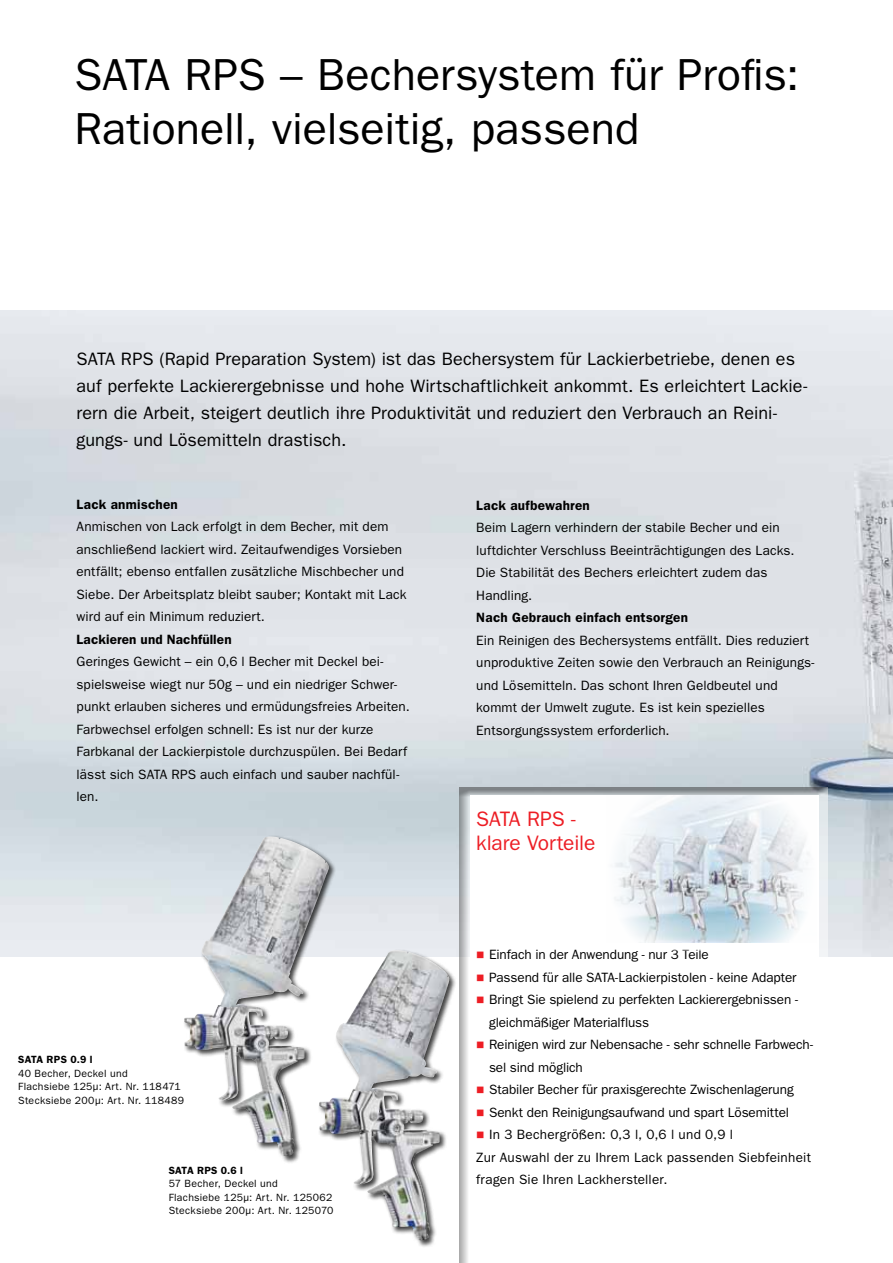
<style>
.page{position:relative;width:893px;height:1263px;background:#fff}
.page>*{position:absolute;margin:0;border:0;box-sizing:border-box;transform-origin:0 0}
.t1{font:45px/54px "ITC Franklin Gothic Std";color:#000}
.t2{font:21px/24px "ITC Franklin Gothic Std";letter-spacing:-.005em;color:#ed1d24}
.t3{font:18px/27px "ITC Franklin Gothic Std";letter-spacing:.005em;color:#000}
.t4{font:13.5px/22.5px "ITC Franklin Gothic Std";letter-spacing:.005em;color:#000}
.t5{font:600 13.5px "ITC Franklin Gothic Std";letter-spacing:.015em;color:#000}
.t6{font:10.5px/13.5px "ITC Franklin Gothic Std";letter-spacing:.03em;color:#000}
.t7{font:600 10.5px "ITC Franklin Gothic Std";letter-spacing:.02em;color:#000}
.s1{color:#ed1d24}
</style>
<div class="page">
<img style="left:0;top:310px;width:893px;height:647px">
<div style="left:183px;top:835px;width:153px;height:328px;background:#000;opacity:.75"></div>
<img style="left:184px;top:837px;width:82px;height:272px">
<div style="left:318px;top:948px;width:139px;height:300px;background:#000;opacity:.75"></div>
<img style="left:319px;top:950px;width:79px;height:267px">
<div style="left:448px;top:785px;width:386px;height:478px;background:#000;opacity:.8"></div>
<div style="left:470px;top:795px;width:349px;height:418px;background:#fff"></div>
<img style="left:614px;top:795px;width:195px;height:148px">
<h1 class="t1" style="left:74px;top:48px;width:726px">SATA RPS – Bechersystem für Profis:<br>Rationell, vielseitig, passend</h1>
<p class="t3" style="left:77px;top:346px;width:732px">SATA RPS (Rapid Preparation System) ist das Bechersystem für Lackierbetriebe, denen es auf perfekte Lackierergebnisse und hohe Wirtschaftlichkeit ankommt. Es erleichtert Lackie&shy;rern die Arbeit, steigert deutlich ihre Produktivität und reduziert den Verbrauch an Reini&shy;gungs- und Lösemitteln drastisch.</p>
<p class="t5" style="left:77px;top:496px;width:103px">Lack anmischen</p>
<p class="t4" style="left:77px;top:515px;width:331px">Anmischen von Lack erfolgt in dem Becher, mit dem anschließend lackiert wird. Zeitaufwendiges Vorsieben entfällt; ebenso entfallen zusätzliche Mischbecher und Siebe. Der Arbeitsplatz bleibt sauber; Kontakt mit Lack wird auf ein Minimum reduziert.</p>
<p class="t5" style="left:77px;top:631px;width:157px">Lackieren und Nachfüllen</p>
<p class="t4" style="left:77px;top:650px;width:335px">Geringes Gewicht – ein 0,6 l Becher mit Deckel bei&shy;spielsweise wiegt nur 50g – und ein niedriger Schwer&shy;punkt erlauben sicheres und ermüdungsfreies Arbeiten.<br>Farbwechsel erfolgen schnell: Es ist nur der kurze Farbkanal der Lackierpistole durchzuspülen. Bei Bedarf lässt sich SATA RPS auch einfach und sauber nachfül&shy;len.</p>
<p class="t7" style="left:18px;top:1053px;width:76px">SATA RPS 0.9 l</p>
<p class="t6" style="left:18px;top:1066px;width:168px">40 Becher, Deckel und<br>Flachsiebe 125μ: Art. Nr. 118471<br>Stecksiebe 200μ: Art. Nr. 118489</p>
<p class="t7" style="left:169px;top:1164px;width:76px">SATA RPS 0.6 l</p>
<p class="t6" style="left:169px;top:1177px;width:166px">57 Becher, Deckel und<br>Flachsiebe 125μ: Art. Nr. 125062<br>Stecksiebe 200μ: Art. Nr. 125070</p>
<p class="t5" style="left:476px;top:497px;width:115px">Lack aufbewahren</p>
<p class="t4" style="left:476px;top:516px;width:320px">Beim Lagern verhindern der stabile Becher und ein luftdichter Verschluss Beeinträchtigungen des Lacks.<br>Die Stabilität des Bechers erleichtert zudem das Handling.</p>
<p class="t5" style="left:476px;top:609px;width:213px">Nach Gebrauch einfach entsorgen</p>
<p class="t4" style="left:476px;top:629px;width:340px">Ein Reinigen des Bechersystems entfällt. Dies reduziert unproduktive Zeiten sowie den Verbrauch an Reinigungs&shy;und Lösemitteln. Das schont Ihren Geldbeutel und kommt der Umwelt zugute. Es ist kein spezielles Entsorgungssystem erforderlich.</p>
<h2 class="t2" style="left:476px;top:807px;width:121px">SATA RPS - klare Vorteile</h2>
<p class="t4" style="left:476px;top:943px;width:234px"><span class="s1">■</span> Einfach in der Anwendung - nur 3 Teile</p>
<p class="t4" style="left:476px;top:966px;width:322px"><span class="s1">■</span> Passend für alle SATA-Lackierpistolen - keine Adapter</p>
<p class="t4" style="left:489px;top:988px;width:311px;text-indent:-13px"><span class="s1">■</span> Bringt Sie spielend zu perfekten Lackierergebnissen - gleichmäßiger Materialfluss</p>
<p class="t4" style="left:489px;top:1033px;width:326px;text-indent:-13px"><span class="s1">■</span> Reinigen wird zur Nebensache - sehr schnelle Farbwech&shy;sel sind möglich</p>
<p class="t4" style="left:476px;top:1078px;width:319px"><span class="s1">■</span> Stabiler Becher für praxisgerechte Zwischenlagerung</p>
<p class="t4" style="left:476px;top:1101px;width:314px"><span class="s1">■</span> Senkt den Reinigungsaufwand und spart Lösemittel</p>
<p class="t4" style="left:476px;top:1123px;width:336px"><span class="s1">■</span> In 3 Bechergrößen: 0,3 l, 0,6 l und 0,9 l<br>Zur Auswahl der zu Ihrem Lack passenden Siebfeinheit fragen Sie Ihren Lackhersteller.</p>
</div>
